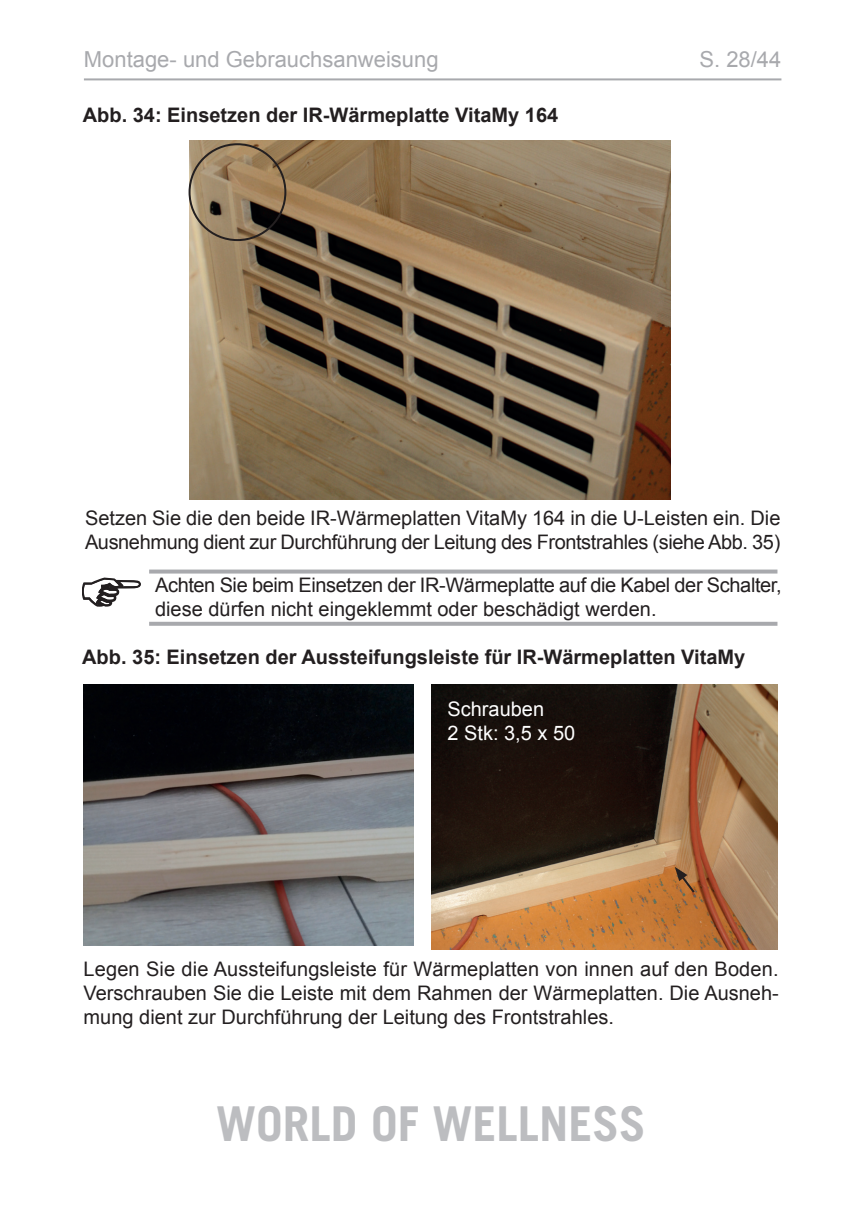
<style>
.page{position:relative;width:862px;height:1214px;background:#fff}
.page>*{position:absolute;margin:0;border:0;box-sizing:border-box;transform-origin:0 0}
.t1{font:700 48px "Trade Gothic LT";color:#bcbdc0}
.t2{font:22px "Arial";color:#a8a9ad}
.t3{font:20px/24px "Arial";letter-spacing:-.02em;color:#231f20}
.t4{font:20px/24px "Arial";color:#231f20;text-align:justify}
.t5{font:700 20px "Arial";color:#231f20}
.t6{font:20px/24px "Arial";color:#fff}
</style>
<div class="page">
<hr style="left:84px;top:78px;width:697px;height:2px;background:#a8a9ad">
<img style="left:190px;top:141px;width:480px;height:358px">
<svg style="left:83px;top:577px;width:58px;height:29px"></svg>
<svg style="left:149px;top:569px;width:628px;height:4px;background:#b4b5b8"></svg>
<svg style="left:149px;top:621px;width:628px;height:4px;background:#b9b9bd"></svg>
<img style="left:431px;top:684px;width:346px;height:265px">
<svg style="left:675px;top:866px;width:21px;height:28px"></svg>
<img style="left:84px;top:684px;width:330px;height:261px">
<div style="left:189px;top:143px;width:97px;height:98px;border:2px solid #231f20;border-radius:50%"></div>
<p class="t2" style="left:84px;top:44px;width:356px">Montage- und Gebrauchsanweisung</p>
<p class="t2" style="left:699px;top:44px;width:83px">S. 28/44</p>
<p class="t5" style="left:83px;top:101px;width:477px">Abb. 34: Einsetzen der IR-Wärmeplatte VitaMy 164</p>
<p class="t3" style="left:85px;top:506px;width:697px">Setzen Sie die den beide IR-Wärmeplatten VitaMy 164 in die U-Leisten ein. Die<br>Ausnehmung dient zur Durchführung der Leitung des Frontstrahles (siehe Abb. 35)</p>
<p class="t3" style="left:155px;top:573px;width:628px">Achten Sie beim Einsetzen der IR-Wärmeplatte auf die Kabel der Schalter, diese dürfen nicht eingeklemmt oder beschädigt werden.</p>
<p class="t5" style="left:82px;top:642px;width:664px">Abb. 35: Einsetzen der Aussteifungsleiste für IR-Wärmeplatten VitaMy</p>
<p class="t6" style="left:447px;top:697px;width:129px">Schrauben<br>2 Stk: 3,5 x 50</p>
<p class="t4" style="left:84px;top:956px;width:697px">Legen Sie die Aussteifungsleiste für Wärmeplatten von innen auf den Boden.<br>Verschrauben Sie die Leiste mit dem Rahmen der Wärmeplatten. Die Ausneh&shy;mung dient zur Durchführung der Leitung des Frontstrahles.</p>
<h1 class="t1" style="left:216px;top:1094px;width:431px">WORLD OF WELLNESS</h1>
</div>
